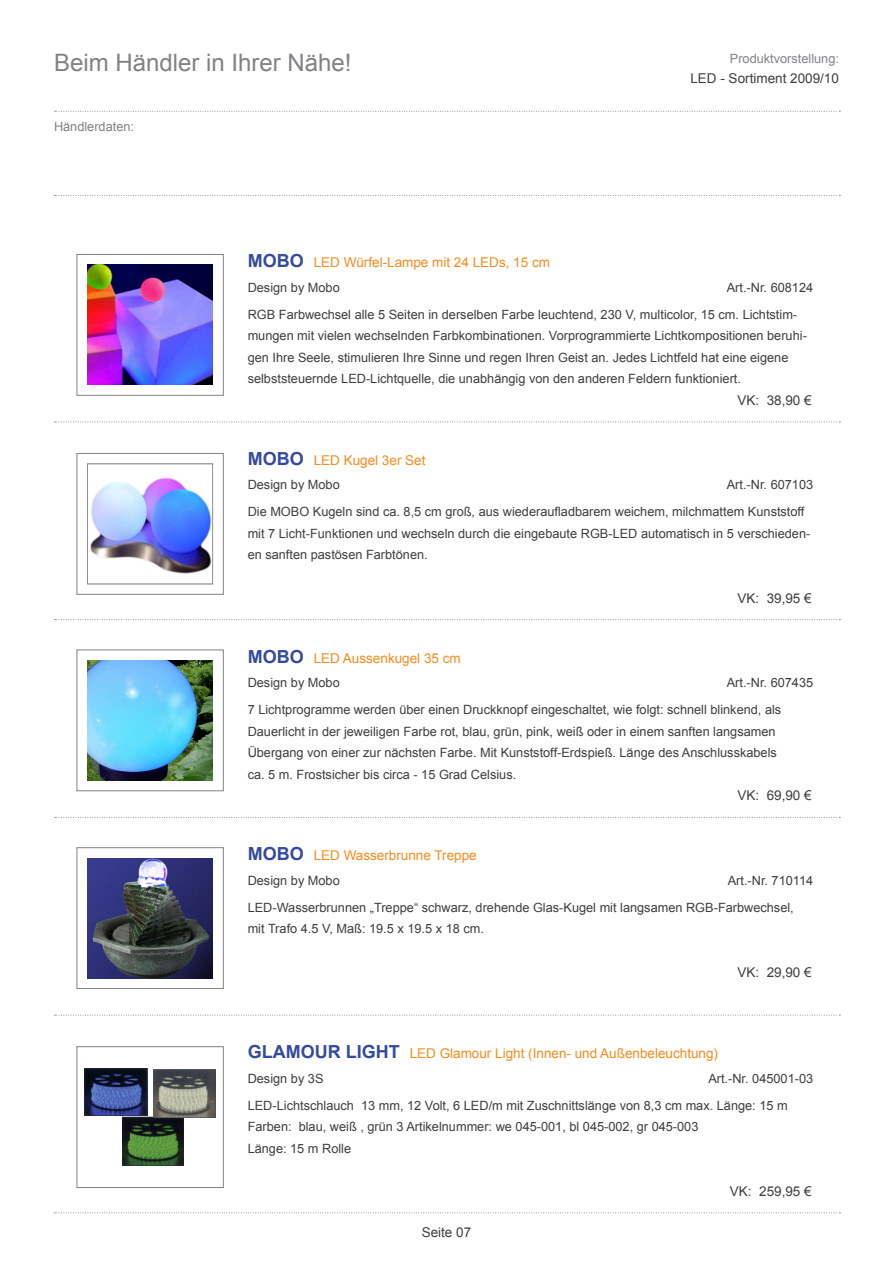
<style>
.page{position:relative;width:893px;height:1263px;background:#fff}
.page>*{position:absolute;margin:0;border:0;box-sizing:border-box;transform-origin:0 0}
.t1{font:24px "Arial";color:#808285}
.t2{font:13.5px "Arial";color:#f68b1f}
.t3{font:13.5px "Arial";color:#3e3e3f}
.t4{font:12.75px/21.6px "Arial";color:#3e3e3f}
.t5{font:12.75px "Arial";color:#808285}
.s1{font-weight:700;font-size:18px;color:#344b9f}
</style>
<div class="page">
<svg style="left:54px;top:195px;width:786px;height:1px"></svg>
<svg style="left:54px;top:111px;width:786px;height:1px"></svg>
<svg style="left:54px;top:619px;width:786px;height:1px"></svg>
<svg style="left:54px;top:817px;width:786px;height:1px"></svg>
<svg style="left:54px;top:1015px;width:786px;height:1px"></svg>
<svg style="left:54px;top:1212px;width:786px;height:1px"></svg>
<div style="left:77px;top:847px;width:147px;height:142px;border:1px solid #808285"></div>
<img style="left:88px;top:858px;width:125px;height:120px">
<div style="left:77px;top:1046px;width:147px;height:142px;border:1px solid #808285"></div>
<img style="left:85px;top:1069px;width:63px;height:47px">
<img style="left:123px;top:1117px;width:60px;height:48px">
<img style="left:154px;top:1069px;width:61px;height:48px">
<div style="left:77px;top:649px;width:147px;height:142px;border:1px solid #808285"></div>
<img style="left:88px;top:660px;width:125px;height:120px">
<div style="left:77px;top:453px;width:147px;height:142px;border:1px solid #808285"></div>
<img style="left:90px;top:477px;width:121px;height:97px">
<div style="left:87px;top:464px;width:126px;height:120px;border:1px solid #808285"></div>
<svg style="left:54px;top:421px;width:786px;height:1px"></svg>
<div style="left:77px;top:254px;width:147px;height:142px;border:1px solid #808285"></div>
<img style="left:88px;top:265px;width:125px;height:120px">
<h1 class="t1" style="left:54px;top:47px;width:299px">Beim Händler in Ihrer Nähe!</h1>
<p class="t5" style="left:54px;top:118px;width:82px">Händlerdaten:</p>
<p class="t5" style="left:730px;top:50px;width:111px">Produktvorstellung:</p>
<p class="t3" style="left:690px;top:69px;width:150px">LED - Sortiment 2009/10</p>
<p class="t2" style="left:248px;top:254px;width:304px"><span class="s1">MOBO</span> LED Würfel-Lampe mit 24 LEDs, 15 cm</p>
<p class="t4" style="left:248px;top:303px;width:561px">RGB Farbwechsel alle 5 Seiten in derselben Farbe leuchtend, 230 V, multicolor, 15 cm. Lichtstim&shy;mungen mit vielen wechselnden Farbkombinationen. Vorprogrammierte Lichtkompositionen beruhi&shy;gen Ihre Seele, stimulieren Ihre Sinne und regen Ihren Geist an. Jedes Lichtfeld hat eine eigene selbststeuernde LED-Lichtquelle, die unabhängig von den anderen Feldern funktioniert.</p>
<p class="t3" style="left:737px;top:391px;width:76px">VK: 38,90 €</p>
<p class="t4" style="left:248px;top:276px;width:94px">Design by Mobo</p>
<p class="t4" style="left:727px;top:276px;width:88px">Art.-Nr. 608124</p>
<p class="t2" style="left:248px;top:451px;width:179px"><span class="s1">MOBO</span> LED Kugel 3er Set</p>
<p class="t4" style="left:248px;top:501px;width:564px">Die MOBO Kugeln sind ca. 8,5 cm groß, aus wiederaufladbarem weichem, milchmattem Kunststoff mit 7 Licht-Funktionen und wechseln durch die eingebaute RGB-LED automatisch in 5 verschieden&shy;en sanften pastösen Farbtönen.</p>
<p class="t3" style="left:737px;top:589px;width:76px">VK: 39,95 €</p>
<p class="t4" style="left:248px;top:474px;width:94px">Design by Mobo</p>
<p class="t4" style="left:727px;top:474px;width:88px">Art.-Nr. 607103</p>
<p class="t2" style="left:248px;top:649px;width:215px"><span class="s1">MOBO</span> LED Aussenkugel 35 cm</p>
<p class="t4" style="left:248px;top:699px;width:535px">7 Lichtprogramme werden über einen Druckknopf eingeschaltet, wie folgt: schnell blinkend, als Dauerlicht in der jeweiligen Farbe rot, blau, grün, pink, weiß oder in einem sanften langsamen Übergang von einer zur nächsten Farbe. Mit Kunststoff-Erdspieß. Länge des Anschlusskabels ca. 5 m. Frostsicher bis circa - 15 Grad Celsius.</p>
<p class="t3" style="left:737px;top:787px;width:76px">VK: 69,90 €</p>
<p class="t4" style="left:248px;top:672px;width:94px">Design by Mobo</p>
<p class="t4" style="left:727px;top:672px;width:88px">Art.-Nr. 607435</p>
<p class="t2" style="left:248px;top:847px;width:231px"><span class="s1">MOBO</span> LED Wasserbrunne Treppe</p>
<p class="t4" style="left:248px;top:897px;width:548px">LED-Wasserbrunnen „Treppe“ schwarz, drehende Glas-Kugel mit langsamen RGB-Farbwechsel, mit Trafo 4.5 V, Maß: 19.5 x 19.5 x 18 cm.</p>
<p class="t3" style="left:737px;top:963px;width:76px">VK: 29,90 €</p>
<p class="t4" style="left:248px;top:870px;width:94px">Design by Mobo</p>
<p class="t4" style="left:728px;top:870px;width:87px">Art.-Nr. 710114</p>
<p class="t2" style="left:248px;top:1044px;width:472px"><span class="s1">GLAMOUR LIGHT</span> LED Glamour Light (Innen- und Außenbeleuchtung)</p>
<p class="t4" style="left:248px;top:1094px;width:541px">LED-Lichtschlauch 13 mm, 12 Volt, 6 LED/m mit Zuschnittslänge von 8,3 cm max. Länge: 15 m<br>Farben: blau, weiß , grün 3 Artikelnummer: we 045-001, bl 045-002, gr 045-003<br>Länge: 15 m Rolle</p>
<p class="t3" style="left:730px;top:1182px;width:83px">VK: 259,95 €</p>
<p class="t4" style="left:248px;top:1067px;width:77px">Design by 3S</p>
<p class="t4" style="left:708px;top:1067px;width:106px">Art.-Nr. 045001-03</p>
<p class="t3" style="left:422px;top:1224px;width:51px">Seite 07</p>
</div>
